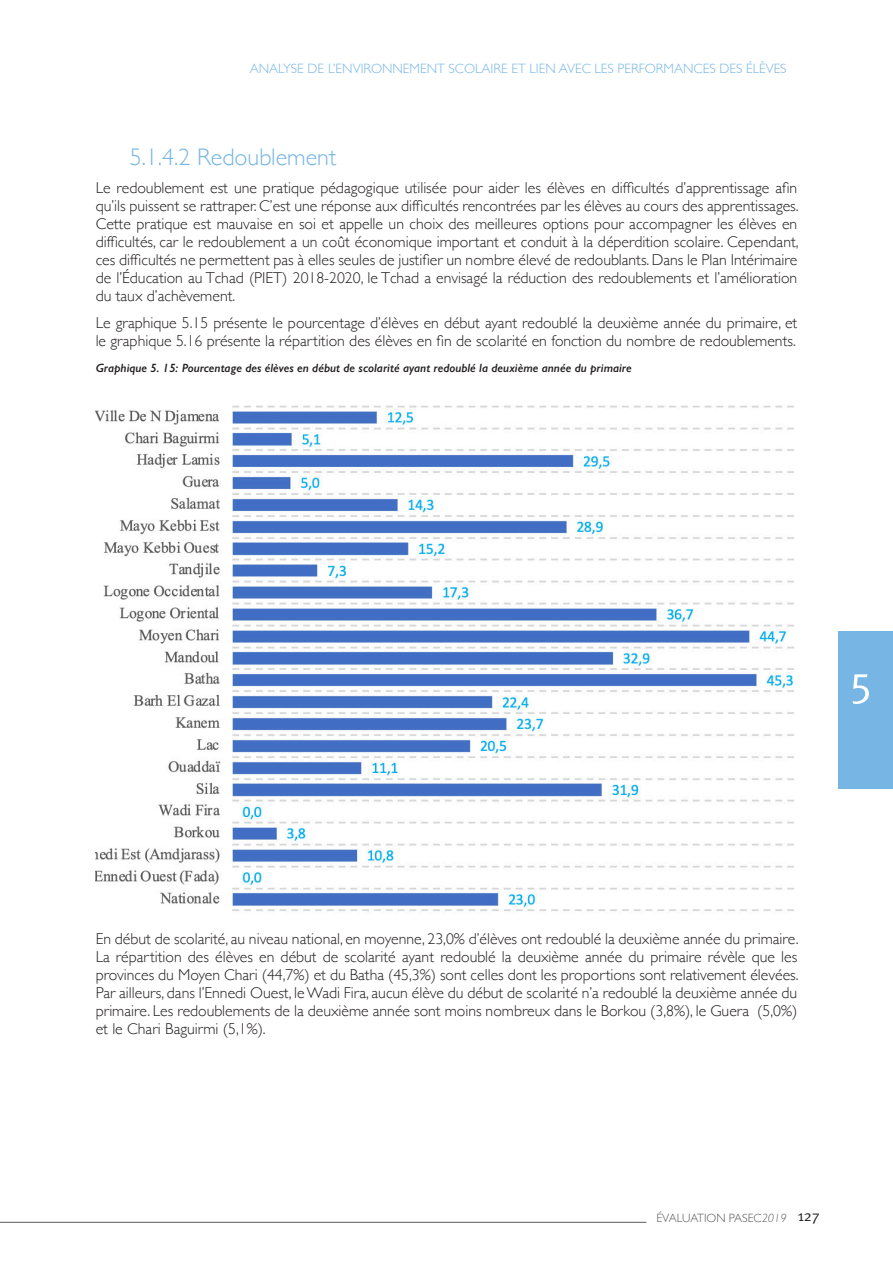
<style>
.page{position:relative;width:893px;height:1263px;background:#fff}
.page>*{position:absolute;margin:0;border:0;box-sizing:border-box;transform-origin:0 0}
.t1{font:300 24px "Gill Sans";color:#77b6e4}
.t2{font:300 15.75px/18.1px "Gill Sans";color:#231f20;text-align:justify}
.t3{font:300 13.5px "Gill Sans";color:#77b6e4}
.t4{font:italic 600 12px "Gill Sans";color:#231f20}
.t5{font:300 12px "Gill Sans";color:#595959}
.s1{font-style:italic}
.s2{font-family:"Meta";font-weight:400;font-size:15px;color:#231f20}
</style>
<div class="page">
<hr style="left:0;top:1222px;width:646px;height:1px;background:#595959">
<div style="left:838px;top:631px;width:55px;height:158px;background:#77b6e4"></div>
<svg style="left:853px;top:674px;width:16px;height:30px"></svg>
<img style="left:96px;top:405px;width:698px;height:506px">
<p class="t3" style="left:250px;top:58px;width:538px">ANALYSE DE L’ENVIRONNEMENT SCOLAIRE ET LIEN AVEC LES PERFORMANCES DES ÉLÈVES</p>
<p class="t1" style="left:130px;top:139px;width:208px">5.1.4.2 Redoublement</p>
<p class="t2" style="left:96px;top:178px;width:704px">Le redoublement est une pratique pédagogique utilisée pour aider les élèves en difficultés d’apprentissage afin qu’ils puissent se rattraper. C’est une réponse aux difficultés rencontrées par les élèves au cours des apprentissages.<br>Cette pratique est mauvaise en soi et appelle un choix des meilleures options pour accompagner les élèves en difficultés, car le redoublement a un coût économique important et conduit à la déperdition scolaire. Cependant, ces difficultés ne permettent pas à elles seules de justifier un nombre élevé de redoublants. Dans le Plan Intérimaire de l’Éducation au Tchad (PIET) 2018-2020, le Tchad a envisagé la réduction des redoublements et l’amélioration du taux d’achèvement.</p>
<p class="t2" style="left:96px;top:313px;width:703px">Le graphique 5.15 présente le pourcentage d’élèves en début ayant redoublé la deuxième année du primaire, et le graphique 5.16 présente la répartition des élèves en fin de scolarité en fonction du nombre de redoublements.</p>
<p class="t4" style="left:96px;top:361px;width:537px">Graphique 5. 15: Pourcentage des élèves en début de scolarité ayant redoublé la deuxième année du primaire</p>
<p class="t2" style="left:96px;top:929px;width:704px">En début de scolarité, au niveau national, en moyenne, 23,0% d’élèves ont redoublé la deuxième année du primaire.<br>La répartition des élèves en début de scolarité ayant redoublé la deuxième année du primaire révèle que les provinces du Moyen Chari (44,7%) et du Batha (45,3%) sont celles dont les proportions sont relativement élevées.<br>Par ailleurs, dans l’Ennedi Ouest, le Wadi Fira, aucun élève du début de scolarité n’a redoublé la deuxième année du primaire. Les redoublements de la deuxième année sont moins nombreux dans le Borkou (3,8%), le Guera (5,0%) et le Chari Baguirmi (5,1%).</p>
<p class="t5" style="left:656px;top:1209px;width:165px">ÉVALUATION PASEC<span class="s1">2019</span> <span class="s2">127</span></p>
</div>
